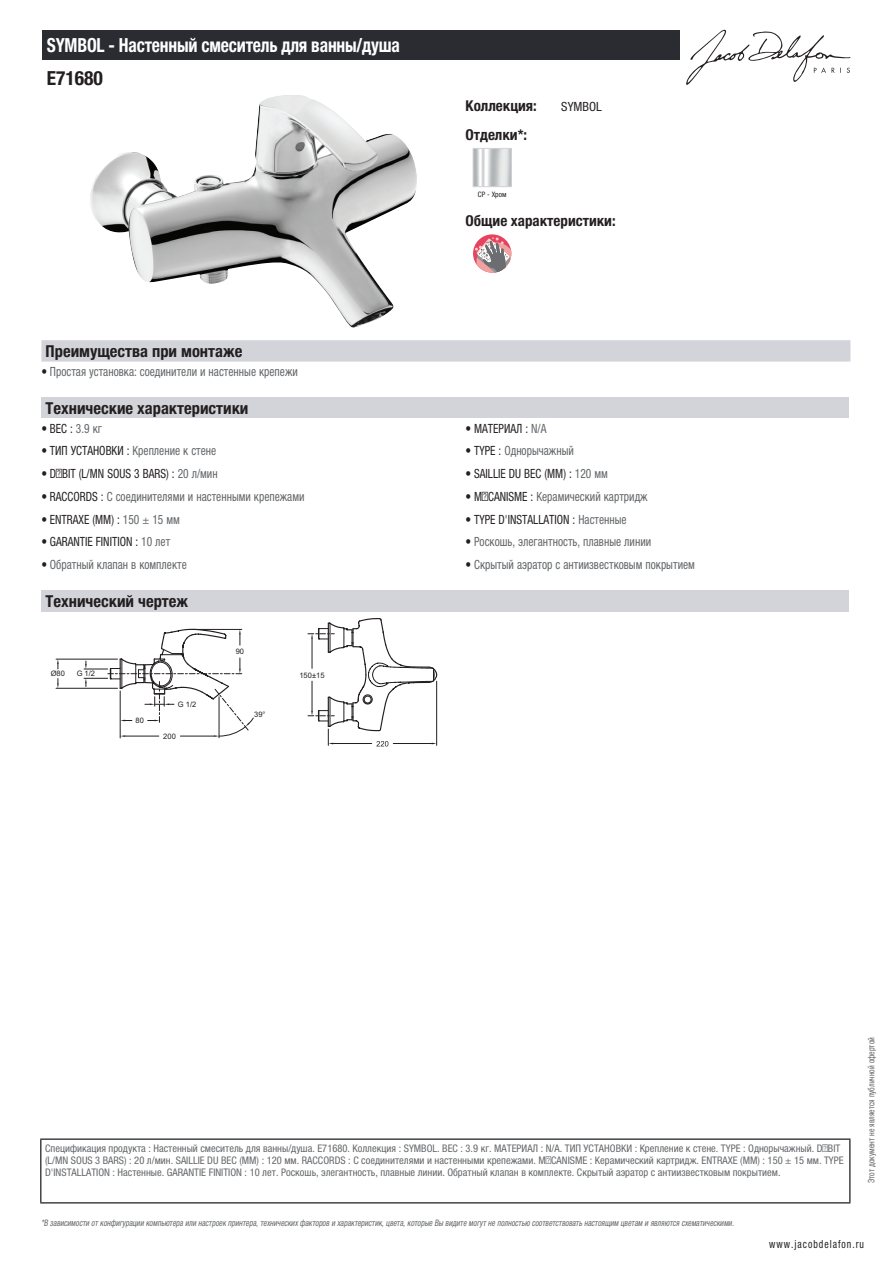
<style>
.page{position:relative;width:893px;height:1263px;background:#fff}
.page>*{position:absolute;margin:0;border:0;box-sizing:border-box;transform-origin:0 0}
.t1{font:700 condensed 19.5px "Helvetica Neue LTCYR";letter-spacing:-.01em;color:#fff;scale:.9 1}
.t2{font:700 condensed 19.5px "Helvetica Neue LTCYR";color:#231f20}
.t3{font:700 condensed 16.5px "Helvetica Neue LTCYR";color:#231f20}
.t4{font:700 condensed 15px "Helvetica Neue LTCYR";color:#231f20}
.t5{font:condensed 12.75px "Helvetica Neue LTCYR";color:#626568;scale:.9 1}
.t6{font:condensed 12.75px "Helvetica Neue LTCYR";color:#231f20;scale:.9 1}
.t7{font:condensed 12.75px "Helvetica Neue LTCYR";color:#231f20}
.t8{font:condensed 11.25px "Helvetica Neue LTCYR";letter-spacing:.1em;color:#231f20;scale:.87 1}
.t9{font:condensed 10.5px/12px "Helvetica Neue LTCYR";color:#626568}
.t10{font:italic condensed 9px "Helvetica Neue LTCYR";color:#626568;scale:.87 1}
.t11{font:condensed 9px "Helvetica Neue LTCYR";color:#626568;scale:.87 1}
.t12{font:7.5px "Arial";color:#231f20}
.t13{font:condensed 7.5px "Helvetica Neue LTCYR";color:#231f20}
.s1{color:#231f20}
.s2{color:#626568}
</style>
<div class="page">
<svg style="left:686px;top:30px;width:164px;height:55px"></svg>
<img style="left:90px;top:95px;width:327px;height:233px">
<img style="left:475px;top:150px;width:35px;height:35px">
<div style="left:473px;top:148px;width:39px;height:39px;border:1px solid #d3d4da"></div>
<svg style="left:473px;top:234px;width:38px;height:39px"></svg>
<svg style="left:475px;top:237px;width:36px;height:36px"></svg>
<div style="left:41px;top:340px;width:809px;height:22px;background:#d3d4da"></div>
<div style="left:41px;top:397px;width:808px;height:21px;background:#d3d4da"></div>
<div style="left:41px;top:590px;width:808px;height:22px;background:#d3d4da"></div>
<svg style="left:56px;top:618px;width:381px;height:128px"></svg>
<div style="left:43px;top:30px;width:637px;height:30px;background:#2a2c32"></div>
<hr style="left:40px;top:1138px;width:810px;height:2px;background:#040503">
<hr style="left:40px;top:1140px;width:1px;height:62px;background:#040503">
<hr style="left:849px;top:1140px;width:1px;height:62px;background:#040503">
<hr style="left:40px;top:1202px;width:810px;height:1px;background:#040503">
<h1 class="t1" style="left:47px;top:34px;width:394px">SYMBOL - Настенный смеситель для ванны/душа</h1>
<h1 class="t2" style="left:47px;top:67px;width:58px">E71680</h1>
<h3 class="t4" style="left:466px;top:97px;width:73px">Коллекция:</h3>
<p class="t7" style="left:561px;top:99px;width:42px">SYMBOL</p>
<h3 class="t4" style="left:466px;top:126px;width:63px">Отделки*:</h3>
<p class="t13" style="left:478px;top:190px;width:30px">CP - Хром</p>
<h3 class="t4" style="left:466px;top:212px;width:152px">Общие характеристики:</h3>
<h2 class="t3" style="left:46px;top:342px;width:198px">Преимущества при монтаже</h2>
<p class="t5" style="left:41px;top:364px;width:287px"><span class="s1">•</span> Простая установка: соединители и настенные крепежи</p>
<h2 class="t3" style="left:46px;top:399px;width:204px">Технические характеристики</h2>
<p class="t6" style="left:41px;top:421px;width:69px">• ВЕС : <span class="s2">3.9 кг</span></p>
<p class="t6" style="left:466px;top:421px;width:91px">• МАТЕРИАЛ : <span class="s2">N/A</span></p>
<p class="t5" style="left:41px;top:444px;width:196px"><span class="s1">• ТИП УСТАНОВКИ :</span> Крепление к стене</p>
<p class="t5" style="left:466px;top:444px;width:122px"><span class="s1">• TYPE :</span> Однорычажный</p>
<p class="t6" style="left:41px;top:466px;width:197px">• DÉBIT (L/MN SOUS 3 BARS) : <span class="s2">20 л/мин</span></p>
<p class="t6" style="left:466px;top:466px;width:160px">• SAILLIE DU BEC (MM) : <span class="s2">120 мм</span></p>
<p class="t5" style="left:41px;top:489px;width:294px"><span class="s1">• RACCORDS :</span> С соединителями и настенными крепежами</p>
<p class="t5" style="left:466px;top:489px;width:204px"><span class="s1">• MÉCANISME :</span> Керамический картридж</p>
<p class="t6" style="left:41px;top:512px;width:155px">• ENTRAXE (MM) : <span class="s2">150 ± 15 мм</span></p>
<p class="t6" style="left:466px;top:512px;width:180px">• TYPE D'INSTALLATION : <span class="s2">Настенные</span></p>
<p class="t6" style="left:41px;top:535px;width:145px">• GARANTIE FINITION : <span class="s2">10 лет</span></p>
<p class="t5" style="left:466px;top:535px;width:208px"><span class="s1">•</span> Роскошь, элегантность, плавные линии</p>
<p class="t5" style="left:41px;top:557px;width:163px"><span class="s1">•</span> Обратный клапан в комплекте</p>
<p class="t5" style="left:466px;top:557px;width:256px"><span class="s1">•</span> Скрытый аэратор с антиизвестковым покрытием</p>
<h2 class="t3" style="left:46px;top:592px;width:144px">Технический чертеж</h2>
<p class="t12" style="left:51px;top:669px;width:16px">Ø80</p>
<p class="t12" style="left:77px;top:669px;width:20px">G 1/2</p>
<p class="t12" style="left:136px;top:716px;width:10px">80</p>
<p class="t12" style="left:178px;top:699px;width:20px">G 1/2</p>
<p class="t12" style="left:163px;top:731px;width:14px">200</p>
<p class="t12" style="left:236px;top:647px;width:10px">90</p>
<p class="t12" style="left:254px;top:709px;width:13px">39°</p>
<p class="t12" style="left:299px;top:670px;width:27px">150±15</p>
<p class="t9" style="left:45px;top:1142px;width:800px">Спецификация продукта : Настенный смеситель для ванны/душа. E71680. Коллекция : SYMBOL. ВЕС : 3.9 кг. МАТЕРИАЛ : N/A. ТИП УСТАНОВКИ : Крепление к стене. TYPE : Однорычажный. DÉBIT (L/MN SOUS 3 BARS) : 20 л/мин. SAILLIE DU BEC (MM) : 120 мм. RACCORDS : С соединителями и настенными крепежами. MÉCANISME : Керамический картридж. ENTRAXE (MM) : 150 ± 15 мм. TYPE<br>D'INSTALLATION : Настенные. GARANTIE FINITION : 10 лет. Роскошь, элегантность, плавные линии. Обратный клапан в комплекте. Скрытый аэратор с антиизвестковым покрытием.</p>
<p class="t10" style="left:41px;top:1218px;width:800px">*В зависимости отконфигурации компьютера или настроек принтера,техническихфакторов и характеристик,цвета,которые Вы видите могутне полностью соответствоватьнастоящим цветам и являются схематическими.</p>
<p class="t11" style="left:866px;top:1183px;width:169px;rotate:-90deg">Этот документ не является публичной офертой</p>
<p class="t8" style="left:769px;top:1237px;width:110px">www.jacobdelafon.ru</p>
</div>
